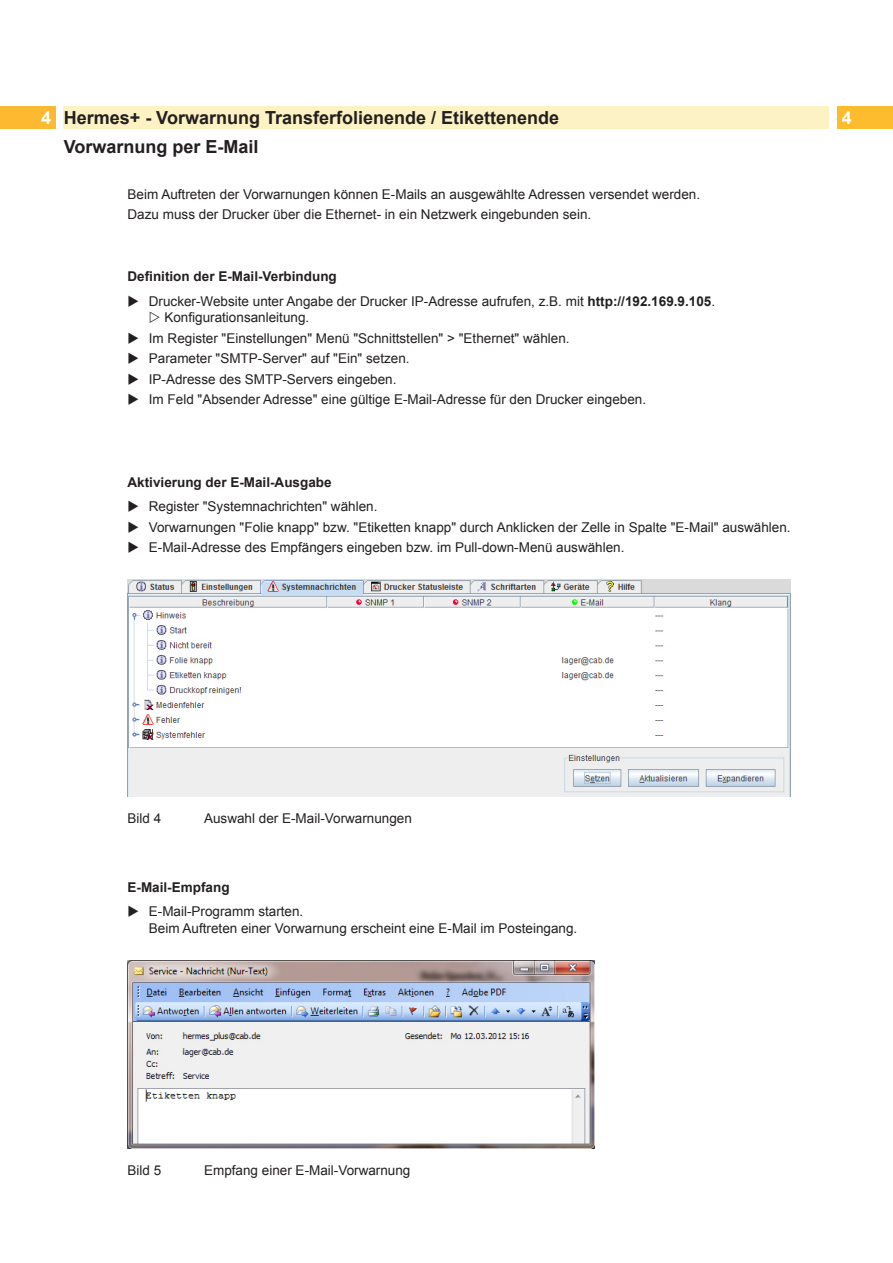
<style>
.page{position:relative;width:893px;height:1263px;background:#fff}
.page>*{position:absolute;margin:0;border:0;box-sizing:border-box;transform-origin:0 0}
.Ueb2{font:700 18px "Arial";color:#231f20}
.Ueber2{font:700 18px "Arial";color:#231f20}
.t1{font:700 18px "Arial";color:#fff}
.Handlungsanweisung_e{font:13.5px/16.2px "Arial";color:#231f20}
.Haupttext_eing{font:13.5px "Arial";color:#231f20}
.Zwischenüberschrift{font:700 13.5px "Arial";color:#231f20}
.Bildunterschrift{font:13.5px "Arial";color:#231f20}
.s1{font-weight:700}
</style>
<div class="page">
<div style="left:64px;top:106px;width:765px;height:23px;background:#fdf2c3"></div>
<div style="left:0;top:106px;width:55px;height:23px;background:#fdba30"></div>
<div style="left:838px;top:106px;width:55px;height:23px;background:#fdbb2e"></div>
<img style="left:128px;top:580px;width:662px;height:216px">
<img style="left:128px;top:960px;width:466px;height:188px">
<p class="Ueb2" style="left:64px;top:105px;width:497px">Hermes+ - Vorwarnung Transferfolienende / Etikettenende</p>
<h1 class="t1" style="left:41px;top:106px;width:12px">4</h1>
<h1 class="t1" style="left:842px;top:106px;width:12px">4</h1>
<p class="Ueber2" style="left:64px;top:135px;width:196px">Vorwarnung per E-Mail</p>
<p class="Haupttext_eing" style="left:128px;top:185px;width:574px">Beim Auftreten der Vorwarnungen können E-Mails an ausgewählte Adressen versendet werden.</p>
<p class="Haupttext_eing" style="left:128px;top:205px;width:465px">Dazu muss der Drucker über die Ethernet- in ein Netzwerk eingebunden sein.</p>
<p class="Zwischenüberschrift" style="left:128px;top:267px;width:211px">Definition der E-Mail-Verbindung</p>
<p class="Handlungsanweisung_e" style="left:164px;top:293px;width:552px;text-indent:-16px">Drucker-Website unter Angabe der Drucker IP-Adresse aufrufen, z.B. mit <span class="s1">http://192.169.9.105</span>.<br>Konfigurationsanleitung.</p>
<p class="Handlungsanweisung_e" style="left:149px;top:330px;width:422px">Im Register "Einstellungen" Menü "Schnittstellen" &gt; "Ethernet" wählen.</p>
<p class="Handlungsanweisung_e" style="left:149px;top:350px;width:262px">Parameter "SMTP-Server" auf "Ein" setzen.</p>
<p class="Handlungsanweisung_e" style="left:149px;top:371px;width:249px">IP-Adresse des SMTP-Servers eingeben.</p>
<p class="Handlungsanweisung_e" style="left:149px;top:391px;width:499px">Im Feld "Absender Adresse" eine gültige E-Mail-Adresse für den Drucker eingeben.</p>
<p class="Zwischenüberschrift" style="left:128px;top:473px;width:206px">Aktivierung der E-Mail-Ausgabe</p>
<p class="Handlungsanweisung_e" style="left:149px;top:499px;width:230px">Register "Systemnachrichten" wählen.</p>
<p class="Handlungsanweisung_e" style="left:149px;top:519px;width:643px">Vorwarnungen "Folie knapp" bzw. "Etiketten knapp" durch Anklicken der Zelle in Spalte "E-Mail" auswählen.</p>
<p class="Handlungsanweisung_e" style="left:149px;top:539px;width:477px">E-Mail-Adresse des Empfängers eingeben bzw. im Pull-down-Menü auswählen.</p>
<p class="Bildunterschrift" style="left:128px;top:809px;width:35px">Bild 4</p>
<p class="Bildunterschrift" style="left:204px;top:809px;width:209px">Auswahl der E-Mail-Vorwarnungen</p>
<p class="Zwischenüberschrift" style="left:128px;top:878px;width:104px">E-Mail-Empfang</p>
<p class="Handlungsanweisung_e" style="left:149px;top:904px;width:430px">E-Mail-Programm starten.<br>Beim Auftreten einer Vorwarnung erscheint eine E-Mail im Posteingang.</p>
<p class="Bildunterschrift" style="left:128px;top:1161px;width:35px">Bild 5</p>
<p class="Bildunterschrift" style="left:204px;top:1161px;width:208px">Empfang einer E-Mail-Vorwarnung</p>
</div>
